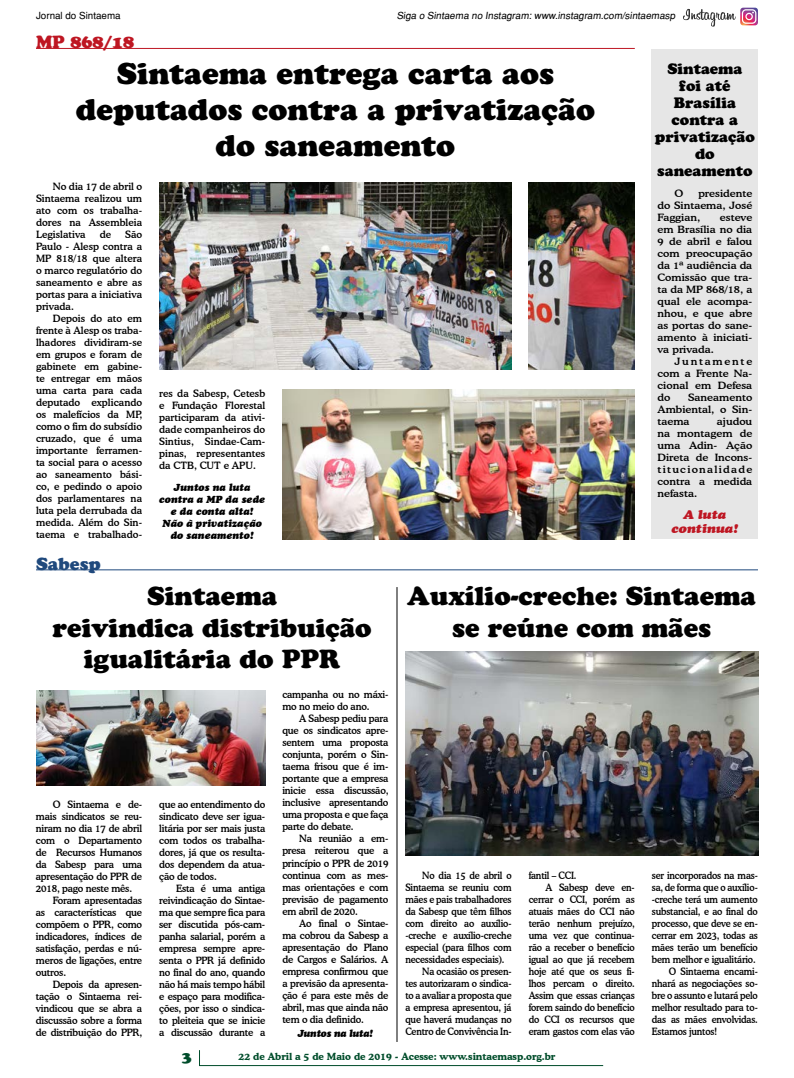
<style>
.page{position:relative;width:794px;height:1078px;background:#fff}
.page>*{position:absolute;margin:0;border:0;box-sizing:border-box;transform-origin:0 0}
.t1{font:30px/36px "Cooper Black Std";color:#000;text-align:center}
.t2{font:26px/31.2px "Cooper Black Std";color:#000;text-align:center}
.t3{font:17.5px "Cooper Black Std";color:#be1622}
.t4{font:17.5px "Cooper Black Std";color:#1f497d}
.t5{font:15.3px "Cooper Black Std";color:#004d2b}
.t6{font:15px/17px "Cooper Black Std";color:#000;text-align:center}
.t7{font:italic 900 12px/14.4px "Cooper BT";color:#be1622;text-align:center;scale:1.1 1}
.t8{font:500 10px/12px "Cooper BT";letter-spacing:-.02em;color:#000;text-align:justify}
.t9{font:500 10px "Cooper BT";letter-spacing:-.02em;color:#000;scale:.92 1}
.t10{font:500 10px/12px "Cooper BT";letter-spacing:-.02em;color:#000;text-align:justify;scale:1.1 1}
.t11{font:italic 900 10px/12px "Cooper BT";color:#000;text-align:center}
.t12{font:italic 900 10px "Cooper BT";letter-spacing:-.02em;color:#000}
.t13{font:9.8px "Helvetica";color:#000}
.t14{font:700 9.8px "Cooper BT";color:#004d2b}
</style>
<div class="page">
<svg style="left:199px;top:1050px;width:405px;height:16px"></svg>
<svg style="left:683px;top:8px;width:75px;height:19px"></svg>
<div style="left:652px;top:50px;width:106px;height:489px;background:#e6e6e6"></div>
<hr style="left:36px;top:569px;width:722px;height:1px;background:#1f497d">
<hr style="left:36px;top:48px;width:599px;height:1px;background:#be1622">
<img style="left:282px;top:389px;width:353px;height:150px">
<img style="left:528px;top:182px;width:107px;height:187px">
<img style="left:159px;top:182px;width:352px;height:187px">
<img style="left:36px;top:690px;width:229px;height:95px">
<img style="left:405px;top:651px;width:353px;height:204px">
<hr style="left:397px;top:587px;width:1px;height:454px;background:#000">
<p class="t13" style="left:36px;top:10px;width:86px">Jornal do Sintaema</p>
<p class="t13" style="left:397px;top:10px;width:282px">Siga o Sintaema no Instagram: www.instagram.com/sintaemasp</p>
<h3 class="t3" style="left:36px;top:32px;width:100px">MP 868/18</h3>
<h1 class="t1" style="left:76px;top:55px;width:520px">Sintaema entrega carta aos deputados contra a privatização do saneamento</h1>
<p class="t8" style="left:36px;top:180px;width:108px;text-indent:17px">No dia 17 de abril o Sintaema realizou um ato com os trabalha&shy;dores na Assembleia Legislativa</p>
<p class="t8" style="left:36px;top:228px;width:108px;text-indent:89px">São Paulo - Alesp contra a MP 818/18 que altera o marco regulatório do saneamento e abre as portas para a iniciativa privada.</p>
<p class="t8" style="left:36px;top:312px;width:108px;text-indent:17px">Depois do ato em frente à Alesp os traba&shy;lhadores dividiram-se em grupos e foram de gabinete em gabine&shy;te entregar em mãos uma carta para cada deputado explicando os malefícios da MP, como o fim do subsídio cruzado, que é uma importante ferramen&shy;ta social para o acesso ao saneamento bási&shy;co, e pedindo o apoio dos parlamentares na luta pela derrubada da medida. Além do Sin&shy;taema e trabalhado-</p>
<p class="t8" style="left:100px;top:228px;width:13px">de</p>
<h3 class="t4" style="left:36px;top:553px;width:66px">Sabesp</h3>
<p class="t8" style="left:159px;top:387px;width:108px">res da Sabesp, Cetesb e Fundação Florestal participaram da ativi&shy;dade companheiros do Sintius, Sindae-Cam&shy;pinas, representantes da CTB, CUT e APU.</p>
<p class="t11" style="left:159px;top:481px;width:108px">Juntos na luta contra a MP da sede e da conta alta!<br>Não à privatização do saneamento!</p>
<h3 class="t6" style="left:655px;top:60px;width:102px">Sintaema foi até<br>Brasília contra a privatização do saneamento</h3>
<p class="t10" style="left:657px;top:187px;width:88px;text-indent:41px">presidente do Sintaema, José Faggian,</p>
<p class="t10" style="left:674px;top:187px;width:10px">O</p>
<p class="t10" style="left:657px;top:211px;width:88px;text-indent:62px">esteve em Brasília no dia 9 de abril e falou com preocupação da 1ª audiência da Comissão que tra&shy;ta da MP 868/18, a qual ele acompa&shy;nhou, e que abre as portas do sane&shy;amento à iniciati&shy;va privada.</p>
<p class="t10" style="left:657px;top:355px;width:88px;text-indent:17px">Juntamente com a Frente Na&shy;cional em Defesa do</p>
<p class="t10" style="left:657px;top:391px;width:88px;text-indent:31px">Saneamento Ambiental, o Sin&shy;taema</p>
<p class="t10" style="left:657px;top:415px;width:88px;text-indent:59px">ajudou na montagem de uma Adin- Ação Direta de Incons&shy;titucionalidade contra a medida nefasta.</p>
<p class="t7" style="left:671px;top:507px;width:62px">A luta continua!</p>
<h2 class="t2" style="left:53px;top:580px;width:321px">Sintaema<br>reivindica distribuição igualitária do PPR</h2>
<h2 class="t2" style="left:407px;top:580px;width:350px">Auxílio-creche: Sintaema se reúne com mães</h2>
<p class="t8" style="left:36px;top:797px;width:108px;text-indent:17px">O Sintaema e de&shy;mais sindicatos se reu&shy;niram no dia 17 de abril com o Departamento de Recursos Humanos da Sabesp para uma apresentação do PPR de 2018, pago neste mês.</p>
<p class="t8" style="left:36px;top:893px;width:108px;text-indent:17px">Foram apresentadas as características que compõem o PPR, como indicadores, índices de satisfação, perdas e nú&shy;meros de ligações, entre outros.</p>
<p class="t8" style="left:36px;top:977px;width:108px;text-indent:17px">Depois da apresen&shy;tação o Sintaema rei&shy;vindicou que se abra a discussão sobre a forma de distribuição do PPR,</p>
<p class="t8" style="left:159px;top:797px;width:108px">que ao entendimento do sindicato deve ser igua&shy;litária por ser mais justa com todos os trabalha&shy;dores, já que os resulta&shy;dos dependem da atua&shy;ção de todos.</p>
<p class="t8" style="left:159px;top:881px;width:108px;text-indent:17px">Esta é uma antiga reivindicação do Sintae&shy;ma que sempre fica para ser discutida pós-cam&shy;panha salarial, porém a empresa sempre apre&shy;senta o PPR já definido no final do ano, quando não há mais tempo hábil e espaço para modifica&shy;ções, por isso o sindica&shy;to pleiteia que se inicie a discussão durante a</p>
<p class="t8" style="left:282px;top:688px;width:108px">campanha ou no máxi&shy;mo no meio do ano.</p>
<p class="t8" style="left:282px;top:712px;width:108px;text-indent:17px">A Sabesp pediu para que os sindicatos apre&shy;sentem uma proposta conjunta, porém o Sin&shy;taema frisou que é im&shy;portante que a empresa inicie essa discussão, inclusive apresentando uma proposta e que faça parte do debate.</p>
<p class="t8" style="left:282px;top:832px;width:108px;text-indent:17px">Na reunião a em&shy;presa reiterou que a princípio o PPR de 2019 continua com as mes&shy;mas orientações e com previsão de pagamento em abril de 2020.</p>
<p class="t8" style="left:282px;top:916px;width:108px;text-indent:17px">Ao final o Sintae&shy;ma cobrou da Sabesp a apresentação do Plano de Cargos e Salários. A empresa confirmou que a previsão da apresenta&shy;ção é para este mês de abril, mas que ainda não tem o dia definido.</p>
<p class="t12" style="left:298px;top:1026px;width:77px">Juntos na luta!</p>
<p class="t9" style="left:422px;top:868px;width:99px">No dia 15 de abril o</p>
<p class="t9" style="left:405px;top:880px;width:117px">Sintaema se reuniu com</p>
<p class="t9" style="left:405px;top:892px;width:117px">mães e pais trabalhadores</p>
<p class="t9" style="left:405px;top:904px;width:117px">da Sabesp que têm filhos</p>
<p class="t9" style="left:405px;top:916px;width:117px">com direito ao auxílio-</p>
<p class="t9" style="left:405px;top:928px;width:117px">-creche e auxílio-creche</p>
<p class="t9" style="left:405px;top:940px;width:117px">especial (para filhos com</p>
<p class="t9" style="left:405px;top:952px;width:109px">necessidades especiais).</p>
<p class="t9" style="left:422px;top:964px;width:99px">Na ocasião os presen-</p>
<p class="t9" style="left:405px;top:976px;width:117px">tes autorizaram o sindica-</p>
<p class="t9" style="left:405px;top:988px;width:117px">to a avaliar a proposta que</p>
<p class="t9" style="left:405px;top:1000px;width:117px">a empresa apresentou, já</p>
<p class="t9" style="left:405px;top:1012px;width:117px">que haverá mudanças no</p>
<p class="t9" style="left:405px;top:1024px;width:117px">Centro de Convivência In-</p>
<p class="t9" style="left:528px;top:868px;width:54px">fantil – CCI.</p>
<p class="t9" style="left:545px;top:880px;width:98px">A Sabesp deve en-</p>
<p class="t9" style="left:528px;top:892px;width:117px">cerrar o CCI, porém as</p>
<p class="t9" style="left:528px;top:904px;width:117px">atuais mães do CCI não</p>
<p class="t9" style="left:528px;top:916px;width:117px">terão nenhum prejuízo,</p>
<p class="t9" style="left:528px;top:928px;width:117px">uma vez que continua-</p>
<p class="t9" style="left:528px;top:940px;width:117px">rão a receber o benefício</p>
<p class="t9" style="left:528px;top:952px;width:117px">igual ao que já recebem</p>
<p class="t9" style="left:528px;top:964px;width:117px">hoje até que os seus fi-</p>
<p class="t9" style="left:528px;top:976px;width:117px">lhos percam o direito.</p>
<p class="t9" style="left:528px;top:988px;width:117px">Assim que essas crianças</p>
<p class="t9" style="left:528px;top:1000px;width:117px">forem saindo do benefício</p>
<p class="t9" style="left:528px;top:1012px;width:117px">do CCI os recursos que</p>
<p class="t9" style="left:528px;top:1024px;width:117px">eram gastos com elas vão</p>
<h3 class="t5" style="left:182px;top:1046px;width:11px">3</h3>
<p class="t14" style="left:239px;top:1050px;width:318px">22 de Abril a 5 de Maio de 2019 - Acesse: www.sintaemasp.org.br</p>
<p class="t9" style="left:652px;top:868px;width:117px">ser incorporados na mas-</p>
<p class="t9" style="left:652px;top:880px;width:117px">sa, de forma que o auxílio-</p>
<p class="t9" style="left:652px;top:892px;width:117px">-creche terá um aumento</p>
<p class="t9" style="left:652px;top:904px;width:117px">substancial, e ao final do</p>
<p class="t9" style="left:652px;top:916px;width:117px">processo, que deve se en-</p>
<p class="t9" style="left:652px;top:928px;width:117px">cerrar em 2023, todas as</p>
<p class="t9" style="left:652px;top:940px;width:117px">mães terão um benefício</p>
<p class="t9" style="left:652px;top:952px;width:114px">bem melhor e igualitário.</p>
<p class="t9" style="left:669px;top:964px;width:98px">O Sintaema encami-</p>
<p class="t9" style="left:652px;top:976px;width:117px">nhará as negociações so-</p>
<p class="t9" style="left:652px;top:988px;width:117px">bre o assunto e lutará pelo</p>
<p class="t9" style="left:652px;top:1000px;width:117px">melhor resultado para to-</p>
<p class="t9" style="left:652px;top:1012px;width:117px">das as mães envolvidas.</p>
<p class="t9" style="left:652px;top:1024px;width:72px">Estamos juntos!</p>
</div>
